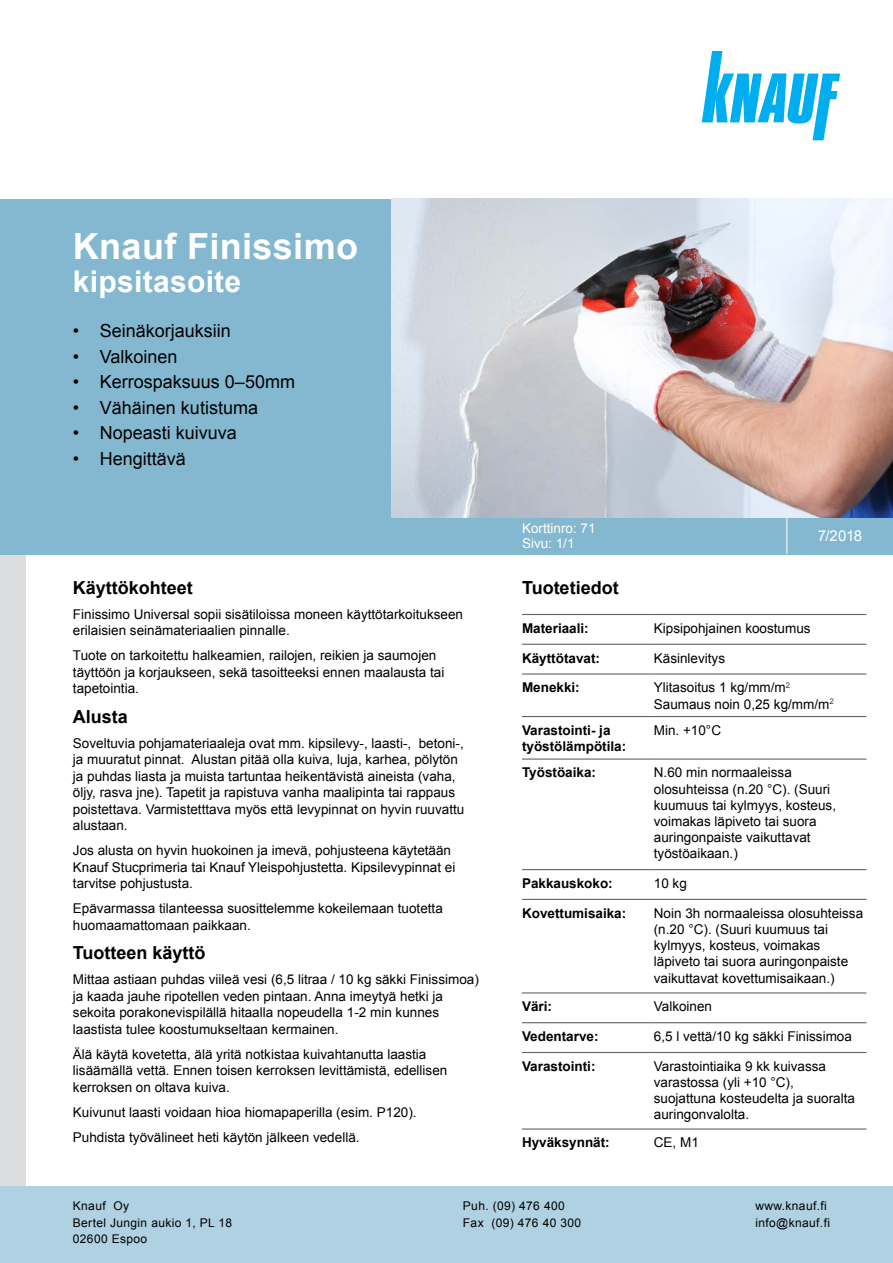
<style>
.page{position:relative;width:893px;height:1263px;background:#fff}
.page>*{position:absolute;margin:0;border:0;box-sizing:border-box;transform-origin:0 0}
.headline{font:700 36px "Arial";letter-spacing:.01em;color:#fff}
.headline-2{font:700 30px "Arial";letter-spacing:.01em;color:#fff}
.t1{font:18px "Arial";color:#000}
.Brødtekst{font:700 18px "Arial";color:#000}
.t2{font:15px "Arial";color:#fff}
.Brødtekst-2{font:13.5px/16.5px "Arial";color:#000}
.Brødtekst-3{font:700 13.5px/16.2px "Arial";color:#000}
.Brødtekst-4{font:13.5px "Arial";color:#fff}
.Afsnits_overskrift{font:12px "Arial";letter-spacing:.03em;color:#000}
</style>
<div class="page">
<div style="left:0;top:553px;width:26px;height:683px;background:#dcddde"></div>
<div style="left:0;top:199px;width:893px;height:355px;background:#83b8d0"></div>
<hr style="left:787px;top:518px;width:1px;height:36px;background:#fff">
<div style="left:0;top:1186px;width:893px;height:77px;background:#afd1e1"></div>
<hr style="left:522px;top:614px;width:132px;height:1px;background:#636466">
<hr style="left:654px;top:614px;width:212px;height:1px;background:#636466">
<hr style="left:522px;top:644px;width:132px;height:1px;background:#636466">
<hr style="left:654px;top:644px;width:212px;height:1px;background:#636466">
<hr style="left:522px;top:673px;width:132px;height:1px;background:#636466">
<hr style="left:654px;top:673px;width:212px;height:1px;background:#636466">
<hr style="left:522px;top:716px;width:132px;height:1px;background:#636466">
<hr style="left:654px;top:716px;width:212px;height:1px;background:#636466">
<hr style="left:522px;top:758px;width:132px;height:2px;background:#636466">
<hr style="left:654px;top:758px;width:212px;height:2px;background:#636466">
<hr style="left:522px;top:869px;width:132px;height:1px;background:#636466">
<hr style="left:654px;top:869px;width:212px;height:1px;background:#636466">
<hr style="left:522px;top:899px;width:132px;height:1px;background:#636466">
<hr style="left:654px;top:899px;width:212px;height:1px;background:#636466">
<hr style="left:522px;top:992px;width:132px;height:1px;background:#636466">
<hr style="left:654px;top:992px;width:212px;height:1px;background:#636466">
<hr style="left:522px;top:1022px;width:132px;height:1px;background:#636466">
<hr style="left:654px;top:1022px;width:212px;height:1px;background:#636466">
<hr style="left:522px;top:1052px;width:132px;height:1px;background:#636466">
<hr style="left:654px;top:1052px;width:212px;height:1px;background:#636466">
<hr style="left:522px;top:1128px;width:132px;height:1px;background:#636466">
<hr style="left:654px;top:1128px;width:212px;height:1px;background:#636466">
<svg style="left:702px;top:51px;width:138px;height:89px"></svg>
<img style="left:392px;top:199px;width:501px;height:319px">
<p class="headline" style="left:73px;top:223px;width:287px">Knauf Finissimo</p>
<p class="headline-2" style="left:73px;top:262px;width:170px">kipsitasoite</p>
<p class="t1" style="left:73px;top:319px;width:160px">• Seinäkorjauksiin</p>
<p class="t1" style="left:73px;top:345px;width:106px">• Valkoinen</p>
<p class="t1" style="left:73px;top:370px;width:224px">• Kerrospaksuus 0–50mm</p>
<p class="t1" style="left:73px;top:396px;width:187px">• Vähäinen kutistuma</p>
<p class="t1" style="left:73px;top:421px;width:166px">• Nopeasti kuivuva</p>
<p class="t1" style="left:73px;top:447px;width:115px">• Hengittävä</p>
<p class="Brødtekst" style="left:73px;top:575px;width:122px">Käyttökohteet</p>
<p class="Brødtekst-2" style="left:73px;top:606px;width:392px">Finissimo Universal sopii sisätiloissa moneen käyttötarkoitukseen erilaisien seinämateriaalien pinnalle.</p>
<p class="Brødtekst-2" style="left:73px;top:647px;width:373px">Tuote on tarkoitettu halkeamien, railojen, reikien ja saumojen täyttöön ja korjaukseen, sekä tasoitteeksi ennen maalausta tai tapetointia.</p>
<p class="Brødtekst" style="left:73px;top:704px;width:57px">Alusta</p>
<p class="Brødtekst-2" style="left:73px;top:735px;width:393px">Soveltuvia pohjamateriaaleja ovat mm. kipsilevy-, laasti-, betoni-, ja muuratut pinnat. Alustan pitää olla kuiva, luja, karhea, pölytön ja puhdas liasta ja muista tartuntaa heikentävistä aineista (vaha, öljy, rasva jne). Tapetit ja rapistuva vanha maalipinta tai rappaus poistettava. Varmistetttava myös että levypinnat on hyvin ruuvattu alustaan.</p>
<p class="Brødtekst-2" style="left:73px;top:842px;width:384px">Jos alusta on hyvin huokoinen ja imevä, pohjusteena käytetään<br>Knauf Stucprimeria tai Knauf Yleispohjustetta. Kipsilevypinnat ei tarvitse pohjustusta.</p>
<p class="Brødtekst-2" style="left:73px;top:900px;width:371px">Epävarmassa tilanteessa suosittelemme kokeilemaan tuotetta huomaamattomaan paikkaan.</p>
<p class="Brødtekst" style="left:73px;top:941px;width:134px">Tuotteen käyttö</p>
<p class="Brødtekst-2" style="left:73px;top:971px;width:407px">Mittaa astiaan puhdas viileä vesi (6,5 litraa / 10 kg säkki Finissimoa) ja kaada jauhe ripotellen veden pintaan. Anna imeytyä hetki ja sekoita porakonevispilällä hitaalla nopeudella 1-2 min kunnes laastista tulee koostumukseltaan kermainen.</p>
<p class="Brødtekst-2" style="left:73px;top:1046px;width:376px">Älä käytä kovetetta, älä yritä notkistaa kuivahtanutta laastia lisäämällä vettä. Ennen toisen kerroksen levittämistä, edellisen kerroksen on oltava kuiva.</p>
<p class="Brødtekst-2" style="left:73px;top:1104px;width:345px">Kuivunut laasti voidaan hioa hiomapaperilla (esim. P120).</p>
<p class="Brødtekst-2" style="left:73px;top:1129px;width:288px">Puhdista työvälineet heti käytön jälkeen vedellä.</p>
<p class="Brødtekst-4" style="left:522px;top:520px;width:75px">Korttinro: 71</p>
<p class="Brødtekst-4" style="left:522px;top:535px;width:54px">Sivu: 1/1</p>
<p class="t2" style="left:818px;top:526px;width:46px">7/2018</p>
<p class="Brødtekst" style="left:522px;top:575px;width:98px">Tuotetiedot</p>
<p class="Brødtekst-3" style="left:522px;top:620px;width:68px">Materiaali:</p>
<p class="Brødtekst-2" style="left:654px;top:620px;width:158px">Kipsipohjainen koostumus</p>
<p class="Brødtekst-3" style="left:522px;top:650px;width:80px">Käyttötavat:</p>
<p class="Brødtekst-2" style="left:654px;top:650px;width:73px">Käsinlevitys</p>
<p class="Brødtekst-3" style="left:522px;top:680px;width:59px">Menekki:</p>
<p class="Brødtekst-2" style="left:654px;top:680px;width:181px">Ylitasoitus 1 kg/mm/m<sup>2<br></sup>Saumaus noin 0,25 kg/mm/m<sup>2</sup></p>
<p class="Brødtekst-3" style="left:522px;top:722px;width:106px">Varastointi- ja työstölämpötila:</p>
<p class="Brødtekst-2" style="left:654px;top:722px;width:69px">Min. +10°C</p>
<p class="Brødtekst-3" style="left:522px;top:765px;width:76px">Työstöaika:</p>
<p class="Brødtekst-2" style="left:654px;top:765px;width:184px">N.60 min normaaleissa olosuhteissa (n.20 °C). (Suuri kuumuus tai kylmyys, kosteus, voimakas läpiveto tai suora auringonpaiste vaikuttavat työstöaikaan.)</p>
<p class="Brødtekst-3" style="left:522px;top:875px;width:92px">Pakkauskoko:</p>
<p class="Brødtekst-2" style="left:654px;top:875px;width:35px">10 kg</p>
<p class="Brødtekst-3" style="left:522px;top:905px;width:106px">Kovettumisaika:</p>
<p class="Brødtekst-2" style="left:654px;top:905px;width:211px">Noin 3h normaaleissa olosuhteissa (n.20 °C). (Suuri kuumuus tai kylmyys, kosteus, voimakas läpiveto tai suora auringonpaiste vaikuttavat kovettumisaikaan.)</p>
<p class="Brødtekst-3" style="left:522px;top:999px;width:32px">Väri:</p>
<p class="Brødtekst-2" style="left:654px;top:998px;width:60px">Valkoinen</p>
<p class="Brødtekst-3" style="left:522px;top:1029px;width:78px">Vedentarve:</p>
<p class="Brødtekst-2" style="left:654px;top:1028px;width:200px">6,5 l vettä/10 kg säkki Finissimoa</p>
<p class="Brødtekst-3" style="left:522px;top:1058px;width:75px">Varastointi:</p>
<p class="Brødtekst-2" style="left:654px;top:1058px;width:203px">Varastointiaika 9 kk kuivassa varastossa (yli +10 °C), suojattuna kosteudelta ja suoralta auringonvalolta.</p>
<p class="Brødtekst-3" style="left:522px;top:1135px;width:89px">Hyväksynnät:</p>
<p class="Brødtekst-2" style="left:654px;top:1134px;width:47px">CE, M1</p>
<p class="Afsnits_overskrift" style="left:73px;top:1198px;width:58px">Knauf Oy</p>
<p class="Afsnits_overskrift" style="left:463px;top:1198px;width:103px">Puh. (09) 476 400</p>
<p class="Afsnits_overskrift" style="left:755px;top:1198px;width:73px">www.knauf.fi</p>
<p class="Afsnits_overskrift" style="left:73px;top:1215px;width:161px">Bertel Jungin aukio 1, PL 18</p>
<p class="Afsnits_overskrift" style="left:463px;top:1215px;width:120px">Fax (09) 476 40 300</p>
<p class="Afsnits_overskrift" style="left:755px;top:1215px;width:76px">info@knauf.fi</p>
<p class="Afsnits_overskrift" style="left:73px;top:1231px;width:76px">02600 Espoo</p>
</div>
